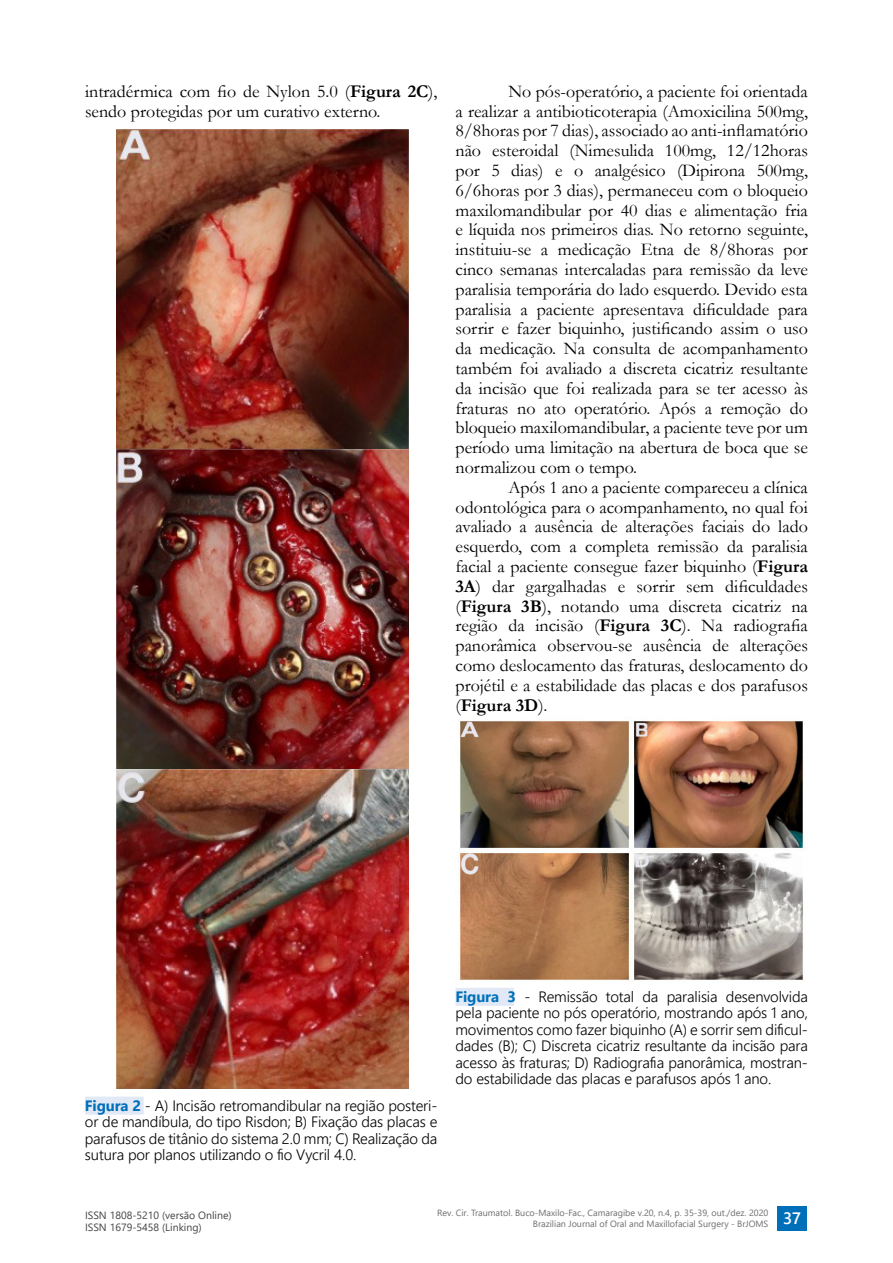
<style>
.page{position:relative;width:893px;height:1263px;background:#fff}
.page>*{position:absolute;margin:0;border:0;box-sizing:border-box;transform-origin:0 0}
.t1{font:18px/19.8px "Garamond";color:#000;text-align:justify}
.t2{font:600 16.5px "Segoe UI";color:#fff}
.t3{font:300 15px/16.5px "Segoe UI";letter-spacing:-.01em;color:#000;text-align:justify}
.t4{font:10.5px/12px "Segoe UI";color:#434343}
.t5{font:9px/10.8px "Segoe UI";color:#6c6d70;text-align:right}
.s1{font-weight:700}
.s2{font-weight:700;color:#006fba}
</style>
<div class="page">
<div style="left:777px;top:1206px;width:30px;height:24px;background:#006fba"></div>
<div style="left:85px;top:1096px;width:59px;height:18px;background:#e1e9f6"></div>
<div style="left:455px;top:988px;width:59px;height:18px;background:#e1e9f6"></div>
<img style="left:116px;top:130px;width:292px;height:959px">
<img style="left:455px;top:716px;width:349px;height:265px">
<p class="t1" style="left:85px;top:81px;width:354px">intradérmica com fio de Nylon 5.0 (<span class="s1">Figura 2C</span>), sendo protegidas por um curativo externo.</p>
<p class="t1" style="left:455px;top:81px;width:354px;text-indent:53px">No pós-operatório, a paciente foi orientada a realizar a antibioticoterapia (Amoxicilina 500mg, 8/8horas por 7 dias), associado ao anti-inflamatório não esteroidal (Nimesulida 100mg, 12/12horas por 5 dias) e o analgésico (Dipirona 500mg, 6/6horas por 3 dias), permaneceu com o bloqueio maxilomandibular por 40 dias e alimentação fria e líquida nos primeiros dias. No retorno seguinte, instituiu-se a medicação Etna de 8/8horas por cinco semanas intercaladas para remissão da leve paralisia temporária do lado esquerdo. Devido esta paralisia a paciente apresentava dificuldade para sorrir e fazer biquinho, justificando assim o uso da medicação. Na consulta de acompanhamento também foi avaliado a discreta cicatriz resultante da incisão que foi realizada para se ter acesso às fraturas no ato operatório. Após a remoção do bloqueio maxilomandibular, a paciente teve por um período uma limitação na abertura de boca que se normalizou com o tempo.</p>
<p class="t1" style="left:455px;top:477px;width:354px;text-indent:53px">Após 1 ano a paciente compareceu a clínica odontológica para o acompanhamento, no qual foi avaliado a ausência de alterações faciais do lado esquerdo, com a completa remissão da paralisia facial a paciente consegue fazer biquinho (<span class="s1">Figura 3A</span>) dar gargalhadas e sorrir sem dificuldades (<span class="s1">Figura 3B</span>), notando uma discreta cicatriz na região da incisão (<span class="s1">Figura 3C</span>). Na radiografia panorâmica observou-se ausência de alterações como deslocamento das fraturas, deslocamento do projétil e a estabilidade das placas e dos parafusos (<span class="s1">Figura 3D</span>).</p>
<p class="t3" style="left:85px;top:1095px;width:354px"><span class="s2">Figura 2</span> - A) Incisão retromandibular na região posteri&shy;or de mandíbula, do tipo Risdon; B) Fixação das placas e parafusos de titânio do sistema 2.0 mm; C) Realização da sutura por planos utilizando o fio Vycril 4.0.</p>
<p class="t3" style="left:455px;top:987px;width:354px"><span class="s2">Figura 3</span> - Remissão total da paralisia desenvolvida pela paciente no pós operatório, mostrando após 1 ano, movimentos como fazer biquinho (A) e sorrir sem dificul&shy;dades (B); C) Discreta cicatriz resultante da incisão para acesso às fraturas; D) Radiografia panorâmica, mostran&shy;do estabilidade das placas e parafusos após 1 ano.</p>
<p class="t4" style="left:85px;top:1208px;width:148px">ISSN 1808-5210 (versão Online)<br>ISSN 1679-5458 (Linking)</p>
<p class="t5" style="left:437px;top:1206px;width:333px">Rev. Cir. Traumatol. Buco-Maxilo-Fac., Camaragibe v.20, n.4, p. 35-39, out./dez. 2020<br>Brazilian Journal of Oral and Maxillofacial Surgery - BrJOMS</p>
<p class="t2" style="left:783px;top:1202px;width:20px">37</p>
</div>
